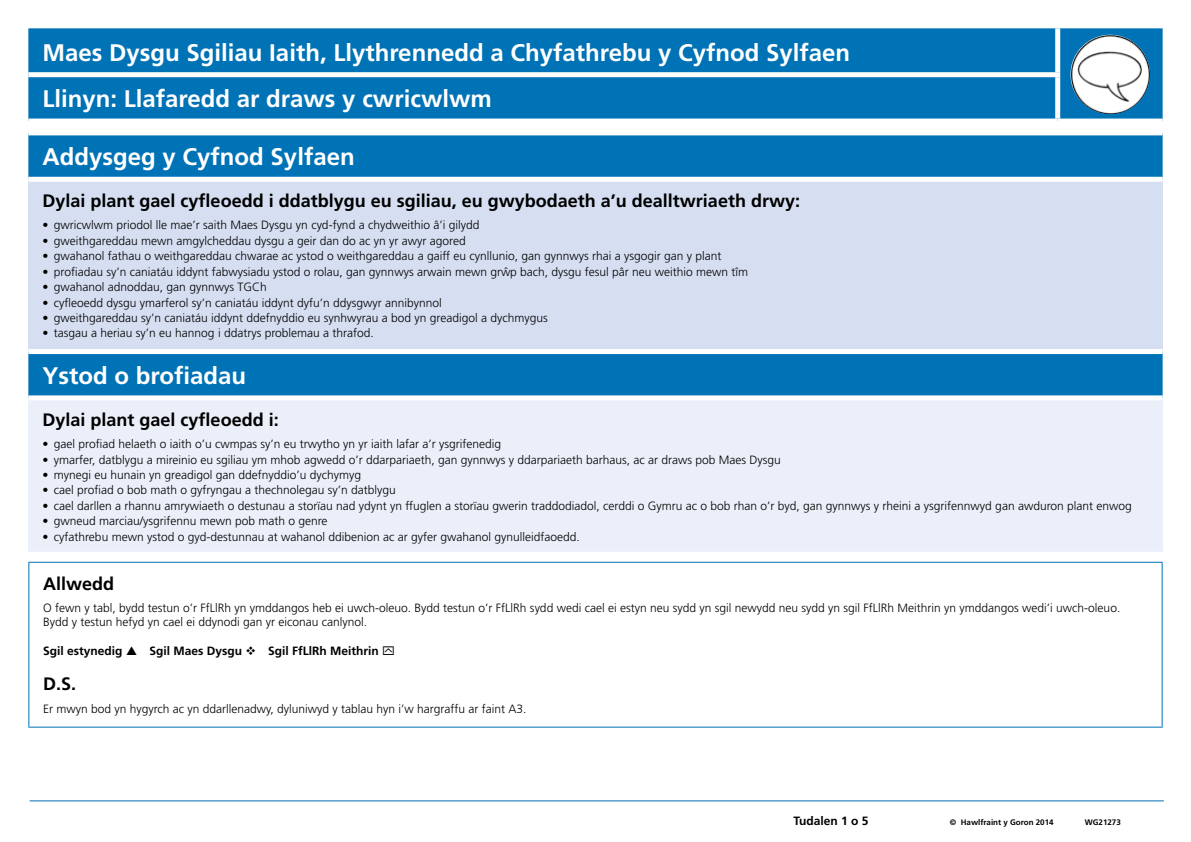
<style>
.page{position:relative;width:1191px;height:842px;background:#fff}
.page>*{position:absolute;margin:0;border:0;box-sizing:border-box;transform-origin:0 0}
.H1_Main_Heading_BOLD{font:700 24px "Frutiger LT Std";color:#fff}
.H2_Sub-Heading_BOLD{font:700 18px "Frutiger LT Std";color:#000}
.P_Body_LIGHT_12pt{font:300 12px/14px "Frutiger LT Std";color:#000}
.P_Body_BOLD_12pt{font:700 12px "Frutiger LT Std";color:#000}
.t1{font:700 8px "Frutiger LT Std";color:#000}
</style>
<div class="page">
<hr style="left:30px;top:800px;width:1133px;height:1px;background:#0072b6">
<div style="left:28px;top:28px;width:1134px;height:91px;background:#0072b6"></div>
<div style="left:28px;top:72px;width:1032px;height:5px;background:#fff"></div>
<div style="left:1055px;top:28px;width:5px;height:44px;background:#fff"></div>
<div style="left:1055px;top:77px;width:5px;height:42px;background:#fff"></div>
<img style="left:1070px;top:35px;width:79px;height:79px;border-radius:40px">
<div style="left:28px;top:135px;width:1134px;height:260px;background:#0072b6"></div>
<div style="left:28px;top:179px;width:1134px;height:173px;background:#d6dff2"></div>
<div style="left:28px;top:398px;width:1134px;height:157px;background:#ebeff9"></div>
<div style="left:28px;top:349px;width:1134px;height:5px;background:#fff"></div>
<div style="left:28px;top:395px;width:1134px;height:5px;background:#fff"></div>
<div style="left:28px;top:552px;width:1134px;height:6px;background:#fff"></div>
<div style="left:28px;top:177px;width:1134px;height:5px;background:#fff"></div>
<hr style="left:28px;top:563px;width:1px;height:164px;background:#0072b6">
<hr style="left:28px;top:562px;width:1134px;height:1px;background:#0072b6">
<hr style="left:1161px;top:563px;width:1px;height:164px;background:#0072b6">
<hr style="left:28px;top:727px;width:1134px;height:1px;background:#0072b6">
<h1 class="H1_Main_Heading_BOLD" style="left:43px;top:38px;width:809px">Maes Dysgu Sgiliau Iaith, Llythrennedd a Chyfathrebu y Cyfnod Sylfaen</h1>
<h1 class="H1_Main_Heading_BOLD" style="left:43px;top:84px;width:451px">Llinyn: Llafaredd ar draws y cwricwlwm</h1>
<h1 class="H1_Main_Heading_BOLD" style="left:43px;top:143px;width:314px">Addysgeg y Cyfnod Sylfaen</h1>
<h2 class="H2_Sub-Heading_BOLD" style="left:43px;top:190px;width:759px">Dylai plant gael cyfleoedd i ddatblygu eu sgiliau, eu gwybodaeth a’u dealltwriaeth drwy:</h2>
<p class="P_Body_LIGHT_12pt" style="left:43px;top:218px;width:438px">• gwricwlwm priodol lle mae’r saith Maes Dysgu yn cyd-fynd a chydweithio â’i gilydd</p>
<p class="P_Body_LIGHT_12pt" style="left:43px;top:234px;width:424px">• gweithgareddau mewn amgylcheddau dysgu a geir dan do ac yn yr awyr agored</p>
<p class="P_Body_LIGHT_12pt" style="left:43px;top:249px;width:680px">• gwahanol fathau o weithgareddau chwarae ac ystod o weithgareddau a gaiff eu cynllunio, gan gynnwys rhai a ysgogir gan y plant</p>
<p class="P_Body_LIGHT_12pt" style="left:43px;top:265px;width:707px">• profiadau sy’n caniatáu iddynt fabwysiadu ystod o rolau, gan gynnwys arwain mewn grwˆ p bach, dysgu fesul pâr neu weithio mewn tîm</p>
<p class="P_Body_LIGHT_12pt" style="left:43px;top:280px;width:226px">• gwahanol adnoddau, gan gynnwys TGCh</p>
<p class="P_Body_LIGHT_12pt" style="left:43px;top:296px;width:401px">• cyfleoedd dysgu ymarferol sy’n caniatáu iddynt dyfu’n ddysgwyr annibynnol</p>
<p class="P_Body_LIGHT_12pt" style="left:43px;top:311px;width:507px">• gweithgareddau sy’n caniatáu iddynt ddefnyddio eu synhwyrau a bod yn greadigol a dychmygus</p>
<p class="P_Body_LIGHT_12pt" style="left:43px;top:326px;width:333px">• tasgau a heriau sy’n eu hannog i ddatrys problemau a thrafod.</p>
<h1 class="H1_Main_Heading_BOLD" style="left:43px;top:361px;width:205px">Ystod o brofiadau</h1>
<h2 class="H2_Sub-Heading_BOLD" style="left:43px;top:409px;width:238px">Dylai plant gael cyfleoedd i:</h2>
<p class="P_Body_LIGHT_12pt" style="left:43px;top:437px;width:460px">• gael profiad helaeth o iaith o’u cwmpas sy’n eu trwytho yn yr iaith lafar a’r ysgrifenedig</p>
<p class="P_Body_LIGHT_12pt" style="left:43px;top:452px;width:740px">• ymarfer, datblygu a mireinio eu sgiliau ym mhob agwedd o’r ddarpariaeth, gan gynnwys y ddarpariaeth barhaus, ac ar draws pob Maes Dysgu</p>
<p class="P_Body_LIGHT_12pt" style="left:43px;top:468px;width:320px">• mynegi eu hunain yn greadigol gan ddefnyddio’u dychymyg</p>
<p class="P_Body_LIGHT_12pt" style="left:43px;top:483px;width:355px">• cael profiad o bob math o gyfryngau a thechnolegau sy’n datblygu</p>
<p class="P_Body_LIGHT_12pt" style="left:43px;top:499px;width:1090px">• cael darllen a rhannu amrywiaeth o destunau a storïau nad ydynt yn ffuglen a storïau gwerin traddodiadol, cerddi o Gymru ac o bob rhan o’r byd, gan gynnwys y rheini a ysgrifennwyd gan awduron plant enwog</p>
<p class="P_Body_LIGHT_12pt" style="left:43px;top:514px;width:286px">• gwneud marciau/ysgrifennu mewn pob math o genre</p>
<p class="P_Body_LIGHT_12pt" style="left:43px;top:530px;width:539px">• cyfathrebu mewn ystod o gyd-destunnau at wahanol ddibenion ac ar gyfer gwahanol gynulleidfaoedd.</p>
<h2 class="H2_Sub-Heading_BOLD" style="left:43px;top:573px;width:73px">Allwedd</h2>
<p class="P_Body_LIGHT_12pt" style="left:43px;top:601px;width:1078px">O fewn y tabl, bydd testun o’r FfLlRh yn ymddangos heb ei uwch-oleuo. Bydd testun o’r FfLlRh sydd wedi cael ei estyn neu sydd yn sgil newydd neu sydd yn sgil FfLlRh Meithrin yn ymddangos wedi’i uwch-oleuo.<br>Bydd y testun hefyd yn cael ei ddynodi gan yr eiconau canlynol.</p>
<p class="P_Body_BOLD_12pt" style="left:43px;top:644px;width:81px">Sgil estynedig</p>
<p class="P_Body_BOLD_12pt" style="left:149px;top:644px;width:231px">Sgil Maes Dysgu ❖ Sgil FfLlRh Meithrin</p>
<h2 class="H2_Sub-Heading_BOLD" style="left:43px;top:674px;width:35px">D.S.</h2>
<p class="P_Body_LIGHT_12pt" style="left:43px;top:702px;width:485px">Er mwyn bod yn hygyrch ac yn ddarllenadwy, dyluniwyd y tablau hyn i’w hargraffu ar faint A3.</p>
<p class="P_Body_BOLD_12pt" style="left:793px;top:814px;width:76px">Tudalen 1 o 5</p>
<p class="t1" style="left:950px;top:817px;width:105px">© Hawlfraint y Goron 2014</p>
<p class="t1" style="left:1084px;top:817px;width:38px">WG21273</p>
</div>
